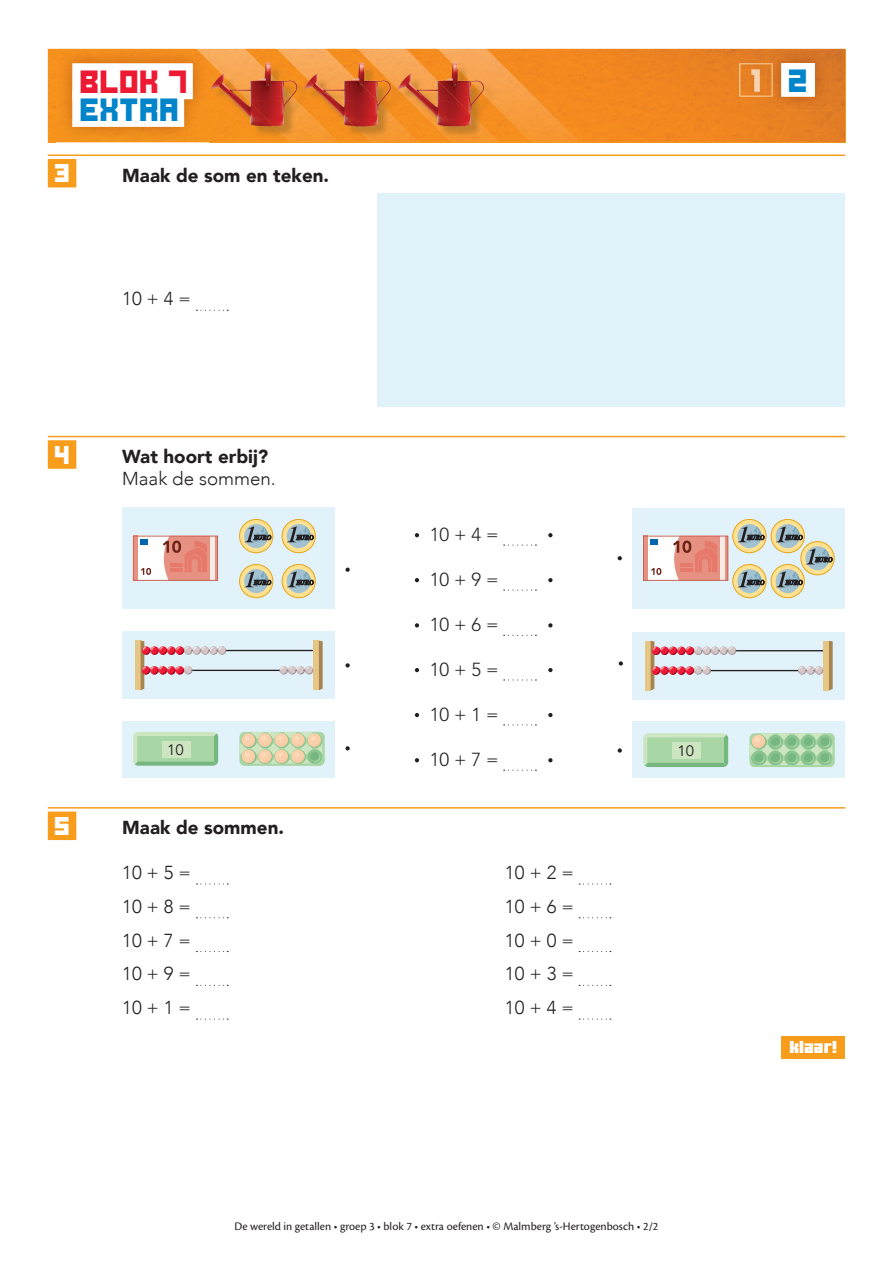
<style>
.page{position:relative;width:893px;height:1263px;background:#fff}
.page>*{position:absolute;margin:0;border:0;box-sizing:border-box;transform-origin:0 0}
.t1{font:22.5px "Ode to Idle Gaming";letter-spacing:.01em;color:#0084ca}
.t2{font:22.5px "Ode to Idle Gaming";color:#ed1a33}
.t3{font:300 18.75px/33.8px "Avenir";color:#231f20;text-align:justify}
.t4{font:900 18.75px "Avenir";color:#231f20}
.t5{font:300 18.75px "Avenir LT Std";color:#231f20}
.t6{font:18px "Ode to Idle Gaming";color:#fff}
.t7{font:15px "Avenir LT Std";color:#231f20}
.t8{font:12.3px "Minercraftory";letter-spacing:.01em;color:#fff}
.t9{font:12px "Cronos Pro";color:#231f20}
</style>
<div class="page">
<img style="left:760px;top:49px;width:85px;height:93px">
<img style="left:48px;top:49px;width:712px;height:93px">
<img style="left:56px;top:48px;width:153px;height:95px">
<img style="left:56px;top:49px;width:153px;height:1px">
<svg style="left:196px;top:49px;width:13px;height:12px"></svg>
<div style="left:72px;top:63px;width:121px;height:36px;background:#fff"></div>
<div style="left:72px;top:91px;width:112px;height:36px;background:#fff"></div>
<img style="left:739px;top:63px;width:26px;height:34px">
<img style="left:751px;top:69px;width:9px;height:23px">
<img style="left:765px;top:49px;width:66px;height:62px">
<div style="left:782px;top:64px;width:32px;height:32px;background:#fff"></div>
<div style="left:781px;top:63px;width:34px;height:34px;border:1px solid #fff"></div>
<div style="left:781px;top:1037px;width:64px;height:22px;background:#f89c1c"></div>
<hr style="left:48px;top:154px;width:797px;height:2px;background:#f89c1c">
<div style="left:48px;top:159px;width:28px;height:28px;background:#f89c1c"></div>
<hr style="left:48px;top:436px;width:797px;height:1px;background:#f89c1c">
<div style="left:48px;top:440px;width:28px;height:29px;background:#f89c1c"></div>
<hr style="left:48px;top:807px;width:797px;height:1px;background:#f89c1c">
<div style="left:48px;top:811px;width:28px;height:29px;background:#f89c1c"></div>
<svg style="left:196px;top:310px;width:32px;height:1px"></svg>
<div style="left:377px;top:193px;width:468px;height:214px;background:#e1f2fb"></div>
<svg style="left:415px;top:533px;width:4px;height:4px"></svg>
<svg style="left:548px;top:533px;width:5px;height:4px"></svg>
<svg style="left:504px;top:545px;width:32px;height:1px"></svg>
<svg style="left:415px;top:578px;width:4px;height:4px"></svg>
<svg style="left:548px;top:578px;width:5px;height:4px"></svg>
<svg style="left:504px;top:590px;width:32px;height:1px"></svg>
<svg style="left:415px;top:623px;width:4px;height:4px"></svg>
<svg style="left:548px;top:623px;width:5px;height:4px"></svg>
<svg style="left:504px;top:635px;width:32px;height:1px"></svg>
<svg style="left:415px;top:668px;width:4px;height:4px"></svg>
<svg style="left:548px;top:668px;width:5px;height:4px"></svg>
<svg style="left:504px;top:679px;width:32px;height:1px"></svg>
<svg style="left:415px;top:713px;width:4px;height:4px"></svg>
<svg style="left:548px;top:713px;width:5px;height:4px"></svg>
<svg style="left:504px;top:724px;width:32px;height:1px"></svg>
<svg style="left:415px;top:758px;width:4px;height:4px"></svg>
<svg style="left:548px;top:758px;width:5px;height:4px"></svg>
<svg style="left:504px;top:770px;width:32px;height:1px"></svg>
<svg style="left:618px;top:748px;width:4px;height:5px"></svg>
<div style="left:632px;top:722px;width:213px;height:56px;background:#e1f2fb"></div>
<svg style="left:749px;top:733px;width:85px;height:34px;background:#a1cd9d"></svg>
<svg style="left:643px;top:733px;width:85px;height:34px;background:#a7d3a5"></svg>
<div style="left:673px;top:742px;width:28px;height:17px;background:#cde5c1"></div>
<div style="left:122px;top:632px;width:213px;height:67px;background:#e1f2fb"></div>
<div style="left:135px;top:641px;width:6px;height:49px;background:#e5c685"></div>
<hr style="left:142px;top:650px;width:172px;height:1px;background:#231f20">
<hr style="left:142px;top:670px;width:172px;height:1px;background:#231f20">
<div style="left:313px;top:641px;width:6px;height:49px;background:#e5c685"></div>
<svg style="left:319px;top:641px;width:4px;height:49px"></svg>
<svg style="left:141px;top:641px;width:85px;height:49px"></svg>
<svg style="left:279px;top:666px;width:34px;height:8px"></svg>
<svg style="left:345px;top:663px;width:5px;height:4px"></svg>
<div style="left:122px;top:722px;width:213px;height:56px;background:#e1f2fb"></div>
<svg style="left:239px;top:732px;width:85px;height:34px;background:#cfd3aa"></svg>
<svg style="left:133px;top:732px;width:85px;height:34px;background:#a7d3a5"></svg>
<div style="left:163px;top:741px;width:28px;height:17px;background:#cde5c1"></div>
<svg style="left:345px;top:746px;width:5px;height:4px"></svg>
<div style="left:122px;top:508px;width:213px;height:101px;background:#e1f2fb"></div>
<svg style="left:345px;top:568px;width:5px;height:4px"></svg>
<svg style="left:618px;top:556px;width:4px;height:4px"></svg>
<div style="left:632px;top:508px;width:213px;height:101px;background:#e1f2fb"></div>
<svg style="left:619px;top:661px;width:4px;height:5px"></svg>
<div style="left:632px;top:632px;width:213px;height:67px;background:#e1f2fb"></div>
<div style="left:645px;top:641px;width:6px;height:49px;background:#e5c685"></div>
<hr style="left:652px;top:650px;width:172px;height:1px;background:#231f20">
<hr style="left:652px;top:670px;width:172px;height:1px;background:#231f20">
<div style="left:823px;top:641px;width:6px;height:49px;background:#e5c685"></div>
<svg style="left:829px;top:641px;width:4px;height:49px"></svg>
<svg style="left:651px;top:641px;width:85px;height:49px"></svg>
<svg style="left:792px;top:666px;width:31px;height:9px"></svg>
<svg style="left:240px;top:519px;width:33px;height:34px"></svg>
<div style="left:239px;top:519px;width:34px;height:34px;border:1px solid #e7a416;border-radius:50%"></div>
<div style="left:244px;top:524px;width:24px;height:24px;background:#a3c2d1;border-radius:50%"></div>
<svg style="left:244px;top:526px;width:27px;height:17px"></svg>
<svg style="left:240px;top:564px;width:33px;height:34px"></svg>
<div style="left:239px;top:564px;width:34px;height:34px;border:1px solid #e7a416;border-radius:50%"></div>
<div style="left:244px;top:569px;width:24px;height:24px;background:#a3c2d1;border-radius:50%"></div>
<svg style="left:244px;top:571px;width:27px;height:17px"></svg>
<svg style="left:282px;top:519px;width:33px;height:34px"></svg>
<div style="left:282px;top:519px;width:34px;height:34px;border:1px solid #e7a416;border-radius:50%"></div>
<div style="left:287px;top:524px;width:24px;height:24px;background:#a3c2d1;border-radius:50%"></div>
<svg style="left:287px;top:526px;width:27px;height:17px"></svg>
<svg style="left:282px;top:564px;width:33px;height:34px"></svg>
<div style="left:282px;top:564px;width:34px;height:34px;border:1px solid #e7a416;border-radius:50%"></div>
<div style="left:287px;top:569px;width:24px;height:24px;background:#a3c2d1;border-radius:50%"></div>
<svg style="left:287px;top:571px;width:27px;height:17px"></svg>
<svg style="left:733px;top:519px;width:33px;height:34px"></svg>
<div style="left:732px;top:519px;width:34px;height:34px;border:1px solid #e7a416;border-radius:50%"></div>
<div style="left:737px;top:524px;width:24px;height:24px;background:#a3c2d1;border-radius:50%"></div>
<svg style="left:738px;top:526px;width:26px;height:17px"></svg>
<svg style="left:771px;top:519px;width:33px;height:34px"></svg>
<div style="left:771px;top:519px;width:34px;height:34px;border:1px solid #e7a416;border-radius:50%"></div>
<svg style="left:776px;top:524px;width:24px;height:24px"></svg>
<svg style="left:733px;top:564px;width:33px;height:34px"></svg>
<div style="left:732px;top:564px;width:34px;height:34px;border:1px solid #e7a416;border-radius:50%"></div>
<div style="left:737px;top:569px;width:24px;height:24px;background:#a3c2d1;border-radius:50%"></div>
<svg style="left:738px;top:571px;width:26px;height:17px"></svg>
<svg style="left:771px;top:564px;width:33px;height:34px"></svg>
<div style="left:771px;top:564px;width:34px;height:34px;border:1px solid #e7a416;border-radius:50%"></div>
<div style="left:776px;top:569px;width:24px;height:24px;background:#a3c2d1;border-radius:50%"></div>
<div style="left:801px;top:542px;width:33px;height:33px;background:#e7a820;border-radius:50%"></div>
<div style="left:800px;top:541px;width:34px;height:34px;border:1px solid #e7a416;border-radius:50%"></div>
<svg style="left:776px;top:526px;width:57px;height:62px"></svg>
<div style="left:133px;top:536px;width:85px;height:45px;background:#fff"></div>
<hr style="left:133px;top:536px;width:4px;height:45px;background:#e79183">
<svg style="left:141px;top:568px;width:10px;height:7px"></svg>
<div style="left:140px;top:539px;width:8px;height:5px;background:#0165af"></div>
<svg style="left:163px;top:538px;width:53px;height:41px;background:#e39285"></svg>
<div style="left:133px;top:536px;width:85px;height:45px;border:1px solid #c16559"></div>
<div style="left:643px;top:536px;width:85px;height:45px;background:#fff"></div>
<div style="left:643px;top:536px;width:5px;height:45px;background:#e79183"></div>
<svg style="left:651px;top:568px;width:10px;height:7px"></svg>
<div style="left:650px;top:539px;width:8px;height:5px;background:#0165af"></div>
<svg style="left:673px;top:538px;width:53px;height:41px;background:#e39286"></svg>
<div style="left:643px;top:536px;width:85px;height:45px;border:1px solid #c16559"></div>
<svg style="left:196px;top:884px;width:32px;height:1px"></svg>
<svg style="left:196px;top:917px;width:32px;height:1px"></svg>
<svg style="left:196px;top:951px;width:32px;height:1px"></svg>
<svg style="left:196px;top:985px;width:32px;height:1px"></svg>
<svg style="left:196px;top:1019px;width:32px;height:1px"></svg>
<svg style="left:579px;top:884px;width:32px;height:1px"></svg>
<svg style="left:579px;top:917px;width:32px;height:1px"></svg>
<svg style="left:579px;top:951px;width:32px;height:1px"></svg>
<svg style="left:579px;top:985px;width:32px;height:1px"></svg>
<svg style="left:579px;top:1019px;width:32px;height:1px"></svg>
<h1 class="t2" style="left:81px;top:72px;width:109px">BLOK 7</h1>
<h1 class="t1" style="left:81px;top:100px;width:101px">EXTRA</h1>
<h3 class="t6" style="left:55px;top:166px;width:17px">3</h3>
<h2 class="t4" style="left:122px;top:159px;width:208px">Maak de som en teken.</h2>
<h2 class="t3" style="left:122px;top:282px;width:70px">10 + 4 =</h2>
<h3 class="t6" style="left:55px;top:447px;width:17px">4</h3>
<h2 class="t4" style="left:122px;top:440px;width:148px">Wat hoort erbij?</h2>
<h2 class="t3" style="left:122px;top:462px;width:155px">Maak de sommen.</h2>
<h2 class="t5" style="left:430px;top:523px;width:70px">10 + 4 =</h2>
<h2 class="t5" style="left:430px;top:568px;width:70px">10 + 9 =</h2>
<h2 class="t5" style="left:430px;top:614px;width:70px">10 + 6 =</h2>
<h2 class="t5" style="left:430px;top:658px;width:70px">10 + 5 =</h2>
<h2 class="t5" style="left:430px;top:703px;width:70px">10 + 1 =</h2>
<h2 class="t5" style="left:430px;top:748px;width:70px">10 + 7 =</h2>
<p class="t7" style="left:167px;top:741px;width:18px">10</p>
<p class="t7" style="left:677px;top:742px;width:18px">10</p>
<h3 class="t6" style="left:55px;top:818px;width:17px">5</h3>
<h2 class="t4" style="left:122px;top:811px;width:163px">Maak de sommen.</h2>
<h2 class="t3" style="left:122px;top:856px;width:70px">10 + 5 = 10 + 8 = 10 + 7 = 10 + 9 = 10 + 1 =</h2>
<h2 class="t3" style="left:505px;top:856px;width:70px">10 + 2 = 10 + 6 = 10 + 0 = 10 + 3 = 10 + 4 =</h2>
<p class="t9" style="left:234px;top:1219px;width:425px">De wereld in getallen • groep 3 • blok 7 • extra oefenen • © Malmberg ’s-Hertogenbosch • 2/2</p>
<h1 class="t1" style="left:789px;top:71px;width:21px">2</h1>
<p class="t8" style="left:789px;top:1037px;width:49px">klaar!</p>
</div>
